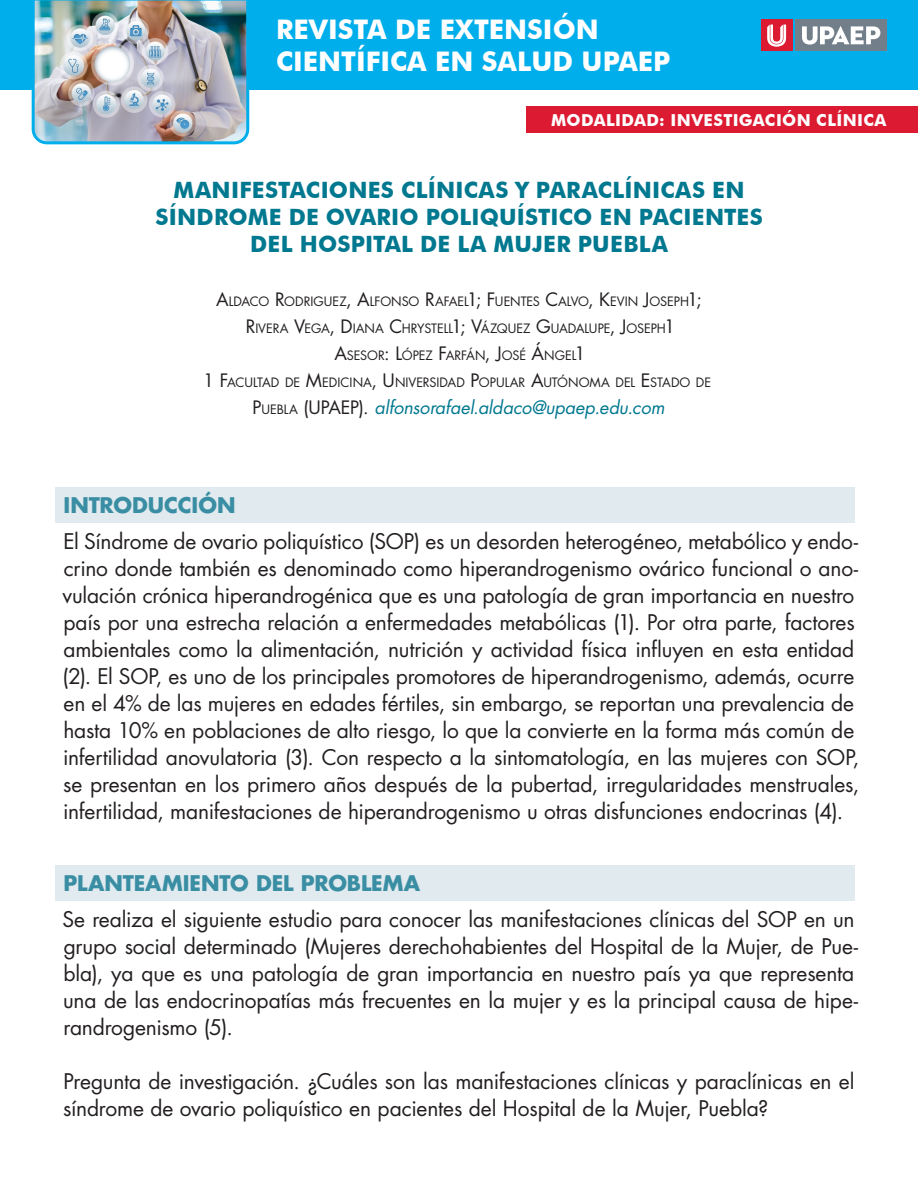
<style>
.page{position:relative;width:918px;height:1188px;background:#fff}
.page>*{position:absolute;margin:0;border:0;box-sizing:border-box;transform-origin:0 0}
.t1{font:700 27px/32.4px "Futura BT";color:#fff}
.título{font:700 22.5px/27px "Futura BT";letter-spacing:.01em;color:#00788f;text-align:center}
.cuerpo{font:21px/27px "Futura Std";letter-spacing:-.01em;color:#231f20}
.apartado{font:700 21px "Futura Std";letter-spacing:-.005em;color:#3a8ea3}
.autores{font:italic 18px "Futura Std";letter-spacing:-.005em;color:#00788f}
.t2{font:700 16.5px "Futura BT";letter-spacing:.02em;color:#fff}
.autores-2{font:12.6px/27px "Futura Std";letter-spacing:-.005em;color:#231f20;text-align:center}
.s1{font-size:18px}
.s2{font-style:normal;color:#231f20}
.s3{font-style:normal;font-size:12.6px;color:#231f20}
</style>
<div class="page">
<div style="left:0;top:0;width:918px;height:90px;background:#00aeeb"></div>
<img style="left:31px;top:0;width:219px;height:145px">
<div style="left:796px;top:20px;width:91px;height:31px;background:#727f8a"></div>
<svg style="left:802px;top:26px;width:78px;height:19px"></svg>
<div style="left:761px;top:20px;width:31px;height:31px;background:#dc1a32"></div>
<svg style="left:767px;top:25px;width:19px;height:22px"></svg>
<div style="left:526px;top:106px;width:392px;height:27px;background:#dc1a32"></div>
<div style="left:56px;top:487px;width:799px;height:36px;background:#e0eaef"></div>
<div style="left:56px;top:865px;width:799px;height:36px;background:#e0eaef"></div>
<p class="t1" style="left:276px;top:13px;width:396px">REVISTA DE EXTENSIÓN<br>CIENTÍFICA EN SALUD UPAEP</p>
<p class="t2" style="left:551px;top:110px;width:337px">MODALIDAD: INVESTIGACIÓN CLÍNICA</p>
<p class="título" style="left:155px;top:176px;width:609px">MANIFESTACIONES CLÍNICAS Y PARACLÍNICAS EN<br>SÍNDROME DE OVARIO POLIQUÍSTICO EN PACIENTES<br>DEL HOSPITAL DE LA MUJER PUEBLA</p>
<p class="autores-2" style="left:216px;top:288px;width:487px"><span class="s1">A</span>LDACO <span class="s1">R</span>ODRIGUEZ<span class="s1">, A</span>LFONSO <span class="s1">R</span>AFAEL<span class="s1">1; F</span>UENTES <span class="s1">C</span>ALVO<span class="s1">, K</span>EVIN <span class="s1">J</span>OSEPH<span class="s1">1;<br>R</span>IVERA <span class="s1">V</span>EGA<span class="s1">, D</span> IANA <span class="s1">C</span>HRYSTELL<span class="s1">1; V</span>ÁZQUEZ <span class="s1">G</span>UADALUPE<span class="s1">, J</span>OSEPH<span class="s1">1</span></p>
<p class="autores-2" style="left:334px;top:342px;width:253px"><span class="s1">A</span>SESOR<span class="s1">: L</span>ÓPEZ <span class="s1">F</span>ARFÁN<span class="s1">, J</span>OSÉ <span class="s1">Á</span>NGEL<span class="s1">1</span></p>
<p class="autores-2" style="left:203px;top:369px;width:509px"><span class="s1">1 F</span>ACULTAD DE <span class="s1">M</span>EDICINA<span class="s1">, U</span> NIVERSIDAD <span class="s1">P</span>OPULAR <span class="s1">A</span>UTÓNOMA DEL <span class="s1">E</span>STADO DE</p>
<p class="autores" style="left:253px;top:396px;width:414px"><span class="s2">P</span><span class="s3">UEBLA</span> <span class="s2">(U PAE P).</span> alfonsorafael.aldaco@upaep.edu.com</p>
<p class="apartado" style="left:64px;top:491px;width:173px">INTRODUCCIÓN</p>
<p class="cuerpo" style="left:62px;top:528px;width:798px">El Síndrome de ovario poliquístico (SOP) es un desorden heterogéneo, metabólico y endo&shy;crino donde también es denominado como hiperandrogenismo ovárico funcional o ano&shy;vulación crónica hiperandrogénica que es una patología de gran importancia en nuestro país por una estrecha relación a enfermedades metabólicas (1). Por otra parte, factores ambientales como la alimentación, nutrición y actividad física influyen en esta entidad (2). El SOP, es uno de los principales promotores de hiperandrogenismo, además, ocurre en el 4% de las mujeres en edades fértiles, sin embargo, se reportan una prevalencia de hasta 10% en poblaciones de alto riesgo, lo que la convierte en la forma más común de infertilidad anovulatoria (3). Con respecto a la sintomatología, en las mujeres con SOP, se presentan en los primero años después de la pubertad, irregularidades menstruales, infertilidad, manifestaciones de hiperandrogenismo u otras disfunciones endocrinas (4).</p>
<p class="apartado" style="left:64px;top:869px;width:358px">PLANTEAMIENTO DEL PROBLEMA</p>
<p class="cuerpo" style="left:63px;top:906px;width:797px">Se realiza el siguiente estudio para conocer las manifestaciones clínicas del SOP en un grupo social determinado (Mujeres derechohabientes del Hospital de la Mujer, de Pue&shy;bla), ya que es una patología de gran importancia en nuestro país ya que representa una de las endocrinopatías más frecuentes en la mujer y es la principal causa de hipe&shy;randrogenismo (5).</p>
<p class="cuerpo" style="left:63px;top:1068px;width:793px">Pregunta de investigación. ¿Cuáles son las manifestaciones clínicas y paraclínicas en el síndrome de ovario poliquístico en pacientes del Hospital de la Mujer, Puebla?</p>
</div>
